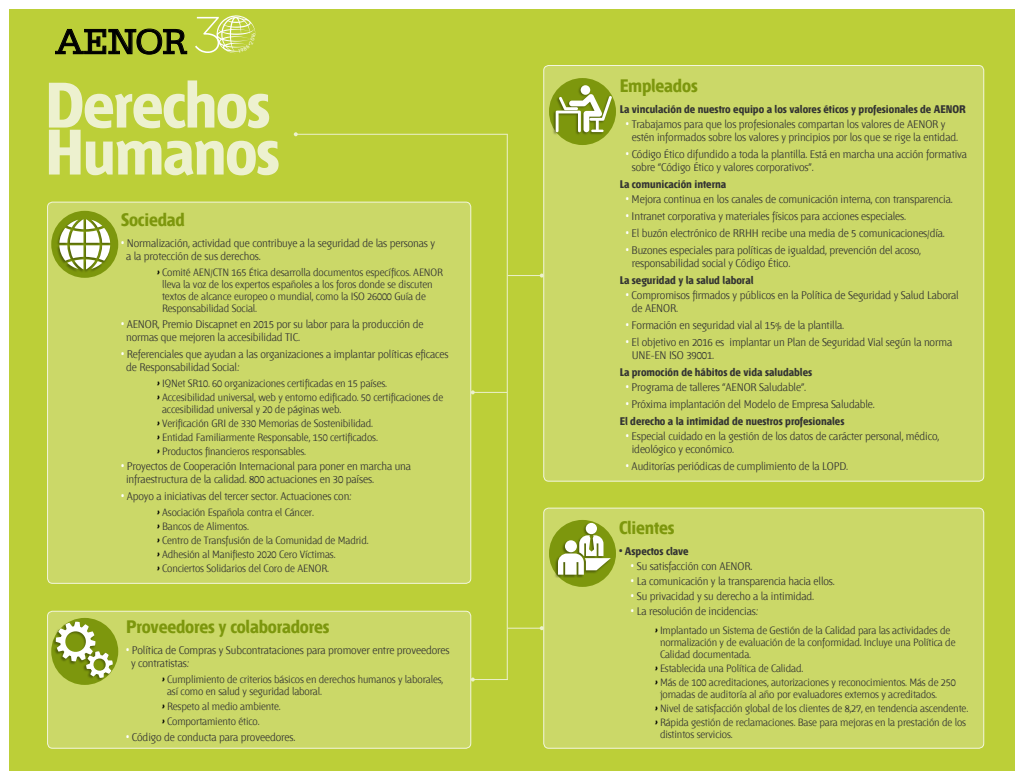
<style>
.page{position:relative;width:1024px;height:780px;background:#fff}
.page>*{position:absolute;margin:0;border:0;box-sizing:border-box;transform-origin:0 0}
.t1{font:700 64px/47px "AENOR Fontana ND";letter-spacing:-.02em;color:#edf1cf}
.t2{font:37.1px "Serifa Std";letter-spacing:-.03em;color:#000}
.t3{font:700 18px "AENOR Fontana ND";letter-spacing:-.01em;color:#7d970d}
.t4{font:11px/13px "AENOR Fontana ND";letter-spacing:-.01em;color:#333}
.t5{font:700 11px "AENOR Fontana ND";color:#333}
.t6{font:10.5px/14px "AENOR Fontana ND";letter-spacing:-.01em;color:#333}
.t7{font:300 5.3px "Delta";color:#fff}
.s1{color:#fff}
.s2{font-weight:700;color:#000}
.s3{font-weight:700}
</style>
<div class="page">
<div style="left:4px;top:4px;width:1016px;height:772px;background:#bccf38"></div>
<div style="left:0;top:0;width:1024px;height:780px;border:9px solid #fff"></div>
<div style="left:48px;top:202px;width:423px;height:381px;background:#cbd868;border-radius:5px"></div>
<div style="left:48px;top:611px;width:423px;height:137px;background:#cbd868;border-radius:5px"></div>
<div style="left:47px;top:611px;width:424px;height:138px;border:1px solid #f3f6de;border-radius:5px"></div>
<div style="left:544px;top:508px;width:440px;height:240px;background:#cbd868;border-radius:5px"></div>
<div style="left:543px;top:508px;width:441px;height:241px;border:1px solid #f3f6de;border-radius:5px"></div>
<div style="left:544px;top:65px;width:440px;height:416px;background:#cbd868;border-radius:5px"></div>
<div style="left:549px;top:78px;width:67px;height:67px;background:#7d970d;border-radius:50%"></div>
<div style="left:549px;top:520px;width:67px;height:67px;background:#7d970d;border-radius:50%"></div>
<div style="left:51px;top:211px;width:67px;height:67px;background:#7d970d;border-radius:50%"></div>
<div style="left:51px;top:618px;width:67px;height:67px;background:#7d970d;border-radius:50%"></div>
<div style="left:552px;top:85px;width:60px;height:51px;background:#000;opacity:.35"></div>
<svg style="left:556px;top:85px;width:56px;height:47px"></svg>
<div style="left:554px;top:522px;width:57px;height:56px;background:#000;opacity:.35"></div>
<svg style="left:558px;top:523px;width:53px;height:52px"></svg>
<div style="left:56px;top:219px;width:55px;height:54px;background:#000;opacity:.35"></div>
<svg style="left:59px;top:219px;width:51px;height:50px"></svg>
<div style="left:52px;top:621px;width:44px;height:44px;background:#000;opacity:.35"></div>
<div style="left:83px;top:651px;width:30px;height:30px;background:#000;opacity:.35"></div>
<svg style="left:56px;top:622px;width:57px;height:56px"></svg>
<hr style="left:296px;top:134px;width:212px;height:1px;background:#ecf1cd">
<svg style="left:294px;top:132px;width:4px;height:4px"></svg>
<hr style="left:507px;top:134px;width:1px;height:546px;background:#ecf1cd">
<hr style="left:473px;top:392px;width:34px;height:1px;background:#ecf1cd">
<svg style="left:471px;top:390px;width:4px;height:4px"></svg>
<hr style="left:473px;top:679px;width:35px;height:1px;background:#ecf1cd">
<svg style="left:471px;top:678px;width:4px;height:4px"></svg>
<hr style="left:508px;top:275px;width:34px;height:1px;background:#ecf1cd">
<svg style="left:540px;top:274px;width:4px;height:4px"></svg>
<hr style="left:508px;top:628px;width:34px;height:1px;background:#ecf1cd">
<svg style="left:540px;top:626px;width:4px;height:4px"></svg>
<svg style="left:55px;top:29px;width:132px;height:25px"></svg>
<svg style="left:195px;top:15px;width:60px;height:38px"></svg>
<h2 class="t2" style="left:55px;top:21px;width:134px">AENOR</h2>
<p class="t7" style="left:251px;top:36px;width:5px;rotate:-90deg">6</p>
<h1 class="t1" style="left:45px;top:86px;width:236px">Derechos<br>Humanos</h1>
<h3 class="t3" style="left:121px;top:211px;width:65px">Sociedad</h3>
<p class="t4" style="left:126px;top:237px;width:311px;text-indent:-5px"><span class="s1">•</span> Normalización, actividad que contribuye a la seguridad de las personas y a la protección de sus derechos.</p>
<p class="t6" style="left:162px;top:267px;width:283px;line-height:12px;text-indent:-5px"><span class="s2">›</span> Comité AEN/CTN 165 Ética desarrolla documentos específicos. AENOR lleva la voz de los expertos españoles a los foros donde se discuten textos de alcance europeo o mundial, como la ISO 26000 Guía de Responsabilidad Social.</p>
<p class="t4" style="left:126px;top:318px;width:299px;text-indent:-5px"><span class="s1">•</span> AENOR, Premio Discapnet en 2015 por su labor para la producción de normas que mejoren la accesibilidad TIC.</p>
<p class="t4" style="left:126px;top:348px;width:324px;text-indent:-5px"><span class="s1">•</span> Referenciales que ayudan a las organizaciones a implantar políticas eficaces de Responsabilidad Social:</p>
<p class="t6" style="left:157px;top:377px;width:288px"><span class="s2">›</span> IQNet SR10. 60 organizaciones certificadas en 15 países.<br><span class="s2">›</span> Accesibilidad universal, web y entorno edificado. 50 certificaciones de</p>
<p class="t6" style="left:157px;top:403px;width:222px;text-indent:5px">accesibilidad universal y 20 de páginas web.<br><span class="s2">›</span> Verificación GRI de 330 Memorias de Sostenibilidad. <span class="s2">›</span> Entidad Familiarmente Responsable, 150 certificados. <span class="s2">›</span> Productos financieros responsables.</p>
<p class="t4" style="left:126px;top:460px;width:287px;text-indent:-5px"><span class="s1">•</span> Proyectos de Cooperación Internacional para poner en marcha una infraestructura de la calidad. 800 actuaciones en 30 países.</p>
<p class="t4" style="left:121px;top:490px;width:232px"><span class="s1">•</span> Apoyo a iniciativas del tercer sector. Actuaciones con:</p>
<p class="t6" style="left:157px;top:506px;width:213px"><span class="s2">›</span> Asociación Española contra el Cáncer.<br><span class="s2">›</span> Bancos de Alimentos.<br><span class="s2">›</span> Centro de Transfusión de la Comunidad de Madrid. <span class="s2">›</span> Adhesión al Manifiesto 2020 Cero Víctimas.<br><span class="s2">›</span> Conciertos Solidarios del Coro de AENOR.</p>
<h3 class="t3" style="left:126px;top:618px;width:205px">Proveedores y colaboradores</h3>
<p class="t4" style="left:131px;top:644px;width:320px;text-indent:-5px"><span class="s1">•</span> Política de Compras y Subcontrataciones para promover entre proveedores y contratistas:</p>
<p class="t6" style="left:167px;top:674px;width:278px;line-height:12px;text-indent:-5px"><span class="s2">›</span> Cumplimiento de criterios básicos en derechos humanos y laborales, así como en salud y seguridad laboral.</p>
<p class="t6" style="left:162px;top:700px;width:120px;line-height:15px"><span class="s2">›</span> Respeto al medio ambiente. <span class="s2">›</span> Comportamiento ético.</p>
<p class="t4" style="left:126px;top:731px;width:171px"><span class="s1">•</span> Código de conducta para proveedores.</p>
<h3 class="t3" style="left:620px;top:77px;width:79px">Empleados</h3>
<p class="t5" style="left:620px;top:104px;width:347px">La vinculación de nuestro equipo a los valores éticos y profesionales de AENOR</p>
<p class="t4" style="left:632px;top:118px;width:328px;text-indent:-6px"><span class="s1">•</span> Trabajamos para que los profesionales compartan los valores de AENOR y estén informados sobre los valores y principios por los que se rige la entidad.</p>
<p class="t4" style="left:632px;top:148px;width:337px;text-indent:-6px"><span class="s1">•</span> Código Ético difundido a toda la plantilla. Está en marcha una acción formativa sobre “Código Ético y valores corporativos”.</p>
<p class="t5" style="left:620px;top:179px;width:108px">La comunicación interna</p>
<p class="t4" style="left:626px;top:193px;width:328px"><span class="s1">•</span> Mejora continua en los canales de comunicación interna, con transparencia.</p>
<p class="t4" style="left:626px;top:210px;width:282px"><span class="s1">•</span> Intranet corporativa y materiales físicos para acciones especiales.</p>
<p class="t4" style="left:626px;top:227px;width:320px"><span class="s1">•</span> El buzón electrónico de RRHH recibe una media de 5 comunicaciones/día.</p>
<p class="t4" style="left:632px;top:244px;width:291px;text-indent:-6px"><span class="s1">•</span> Buzones especiales para políticas de igualdad, prevención del acoso, responsabilidad social y Código Ético.</p>
<p class="t5" style="left:620px;top:275px;width:135px">La seguridad y la salud laboral</p>
<p class="t4" style="left:632px;top:289px;width:329px;text-indent:-6px"><span class="s1">•</span> Compromisos firmados y públicos en la Política de Seguridad y Salud Laboral de AENOR.</p>
<p class="t4" style="left:626px;top:319px;width:220px"><span class="s1">•</span> Formación en seguridad vial al 15% de la plantilla.</p>
<p class="t4" style="left:632px;top:336px;width:322px;text-indent:-6px"><span class="s1">•</span> El objetivo en 2016 es implantar un Plan de Seguridad Vial según la norma<br>UNE-EN ISO 39001.</p>
<p class="t5" style="left:620px;top:367px;width:194px">La promoción de hábitos de vida saludables</p>
<p class="t4" style="left:626px;top:381px;width:182px"><span class="s1">•</span> Programa de talleres “AENOR Saludable”.</p>
<p class="t4" style="left:620px;top:396px;width:256px;line-height:17px;text-indent:6px"><span class="s1">•</span> Próxima implantación del Modelo de Empresa Saludable.<br><span class="s3">El derecho a la intimidad de nuestros profesionales</span></p>
<p class="t4" style="left:632px;top:430px;width:309px;text-indent:-6px"><span class="s1">•</span> Especial cuidado en la gestión de los datos de carácter personal, médico, ideológico y económico.</p>
<p class="t4" style="left:626px;top:460px;width:224px"><span class="s1">•</span> Auditorías periódicas de cumplimiento de la LOPD.</p>
<h3 class="t3" style="left:619px;top:520px;width:57px">Clientes</h3>
<p class="t5" style="left:619px;top:546px;width:71px">• Aspectos clave</p>
<p class="t4" style="left:631px;top:561px;width:123px"><span class="s1">•</span> Su satisfacción con AENOR.</p>
<p class="t4" style="left:631px;top:576px;width:205px"><span class="s1">•</span> La comunicación y la transparencia hacia ellos.</p>
<p class="t4" style="left:631px;top:591px;width:185px"><span class="s1">•</span> Su privacidad y su derecho a la intimidad.</p>
<p class="t4" style="left:631px;top:606px;width:129px"><span class="s1">•</span> La resolución de incidencias:</p>
<p class="t6" style="left:660px;top:625px;width:297px;line-height:12px;text-indent:-5px"><span class="s2">›</span> Implantado un Sistema de Gestión de la Calidad para las actividades de normalización y de evaluación de la conformidad. Incluye una Política de<br>Calidad documentada.</p>
<p class="t6" style="left:655px;top:662px;width:302px"><span class="s2">›</span> Establecida una Política de Calidad.<br><span class="s2">›</span> Más de 100 acreditaciones, autorizaciones y reconocimientos. Más de 250</p>
<p class="t6" style="left:655px;top:688px;width:315px;text-indent:5px">jornadas de auditoría al año por evaluadores externos y acreditados.<br><span class="s2">›</span> Nivel de satisfacción global de los clientes de 8,27, en tendencia ascendente. <span class="s2">›</span> Rápida gestión de reclamaciones. Base para mejoras en la prestación de los</p>
<p class="t6" style="left:660px;top:728px;width:74px">distintos servicios.</p>
</div>
